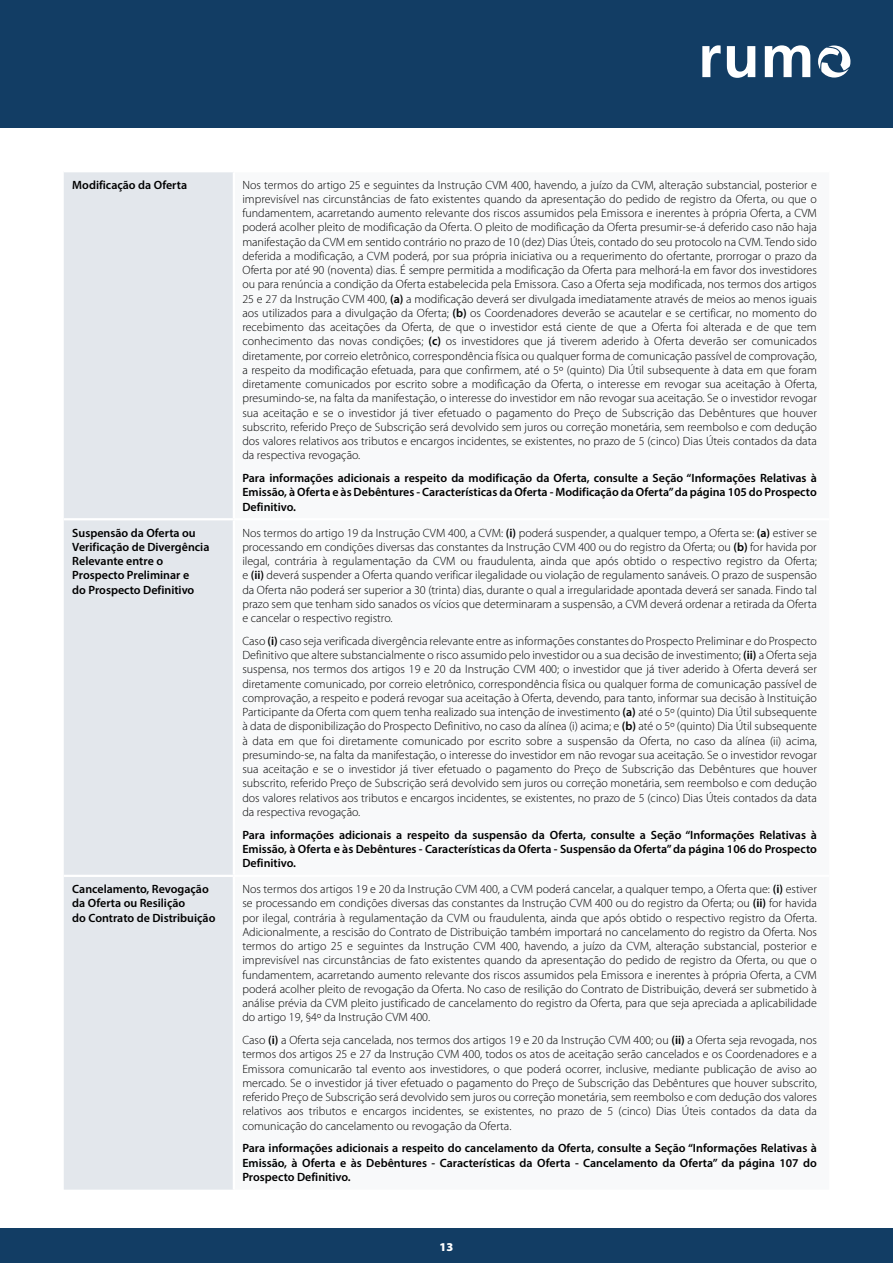
<style>
.page{position:relative;width:893px;height:1263px;background:#fff}
.page>*{position:absolute;margin:0;border:0;box-sizing:border-box;transform-origin:0 0}
.t1{font:300 12px/14.2px "Myriad Pro";color:#000;text-align:justify}
.t2{font:600 12px/14.2px "Myriad Pro";color:#000;text-align:justify}
.t3{font:900 12px "Myriad Pro";color:#fff}
.s1{font-weight:600}
</style>
<div class="page">
<div style="left:0;top:0;width:893px;height:128px;background:#123d64"></div>
<div style="left:0;top:1229px;width:893px;height:34px;background:#123d64"></div>
<svg style="left:702px;top:45px;width:19px;height:32px"></svg>
<svg style="left:727px;top:46px;width:28px;height:32px"></svg>
<svg style="left:765px;top:45px;width:45px;height:32px"></svg>
<svg style="left:818px;top:46px;width:32px;height:32px"></svg>
<div style="left:64px;top:172px;width:169px;height:1017px;background:#e3e7ec"></div>
<hr style="left:64px;top:518px;width:170px;height:2px;background:#fff">
<hr style="left:64px;top:875px;width:170px;height:2px;background:#fff">
<p class="t2" style="left:72px;top:177px;width:116px">Modificação da Oferta</p>
<p class="t1" style="left:242px;top:178px;width:576px">Nos termos do artigo 25 e seguintes da Instrução CVM 400, havendo, a juízo da CVM, alteração substancial, posterior e imprevisível nas circunstâncias de fato existentes quando da apresentação do pedido de registro da Oferta, ou que o fundamentem, acarretando aumento relevante dos riscos assumidos pela Emissora e inerentes à própria Oferta, a CVM poderá acolher pleito de modificação da Oferta. O pleito de modificação da Oferta presumir-se-á deferido caso não haja manifestação da CVM em sentido contrário no prazo de 10 (dez) Dias Úteis, contado do seu protocolo na CVM. Tendo sido deferida a modificação, a CVM poderá, por sua própria iniciativa ou a requerimento do ofertante, prorrogar o prazo da Oferta por até 90 (noventa) dias. É sempre permitida a modificação da Oferta para melhorá-la em favor dos investidores ou para renúncia a condição da Oferta estabelecida pela Emissora. Caso a Oferta seja modificada, nos termos dos artigos 25 e 27 da Instrução CVM 400, <span class="s1">(a)</span> a modificação deverá ser divulgada imediatamente através de meios ao menos iguais aos utilizados para a divulgação da Oferta; <span class="s1">(b)</span> os Coordenadores deverão se acautelar e se certificar, no momento do recebimento das aceitações da Oferta, de que o investidor está ciente de que a Oferta foi alterada e de que tem conhecimento das novas condições; <span class="s1">(c)</span> os investidores que já tiverem aderido à Oferta deverão ser comunicados diretamente, por correio eletrônico, correspondência física ou qualquer forma de comunicação passível de comprovação, a respeito da modificação efetuada, para que confirmem, até o 5º (quinto) Dia Útil subsequente à data em que foram diretamente comunicados por escrito sobre a modificação da Oferta, o interesse em revogar sua aceitação à Oferta, presumindo-se, na falta da manifestação, o interesse do investidor em não revogar sua aceitação. Se o investidor revogar sua aceitação e se o investidor já tiver efetuado o pagamento do Preço de Subscrição das Debêntures que houver subscrito, referido Preço de Subscrição será devolvido sem juros ou correção monetária, sem reembolso e com dedução dos valores relativos aos tributos e encargos incidentes, se existentes, no prazo de 5 (cinco) Dias Úteis contados da data da respectiva revogação.</p>
<p class="t2" style="left:242px;top:471px;width:576px">Para informações adicionais a respeito da modificação da Oferta, consulte a Seção “Informações Relativas à Emissão, à Oferta e às Debêntures - Características da Oferta - Modificação da Oferta” da página 105 do Prospecto Definitivo.</p>
<p class="t2" style="left:72px;top:525px;width:139px;text-align:left">Suspensão da Oferta ou<br>Verificação de Divergência<br>Relevante entre o<br>Prospecto Preliminar e<br>do Prospecto Definitivo</p>
<p class="t1" style="left:242px;top:526px;width:576px">Nos termos do artigo 19 da Instrução CVM 400, a CVM: <span class="s1">(i)</span> poderá suspender, a qualquer tempo, a Oferta se: <span class="s1">(a)</span> estiver se processando em condições diversas das constantes da Instrução CVM 400 ou do registro da Oferta; ou <span class="s1">(b)</span> for havida por ilegal, contrária à regulamentação da CVM ou fraudulenta, ainda que após obtido o respectivo registro da Oferta; e <span class="s1">(ii)</span> deverá suspender a Oferta quando verificar ilegalidade ou violação de regulamento sanáveis. O prazo de suspensão da Oferta não poderá ser superior a 30 (trinta) dias, durante o qual a irregularidade apontada deverá ser sanada. Findo tal prazo sem que tenham sido sanados os vícios que determinaram a suspensão, a CVM deverá ordenar a retirada da Oferta e cancelar o respectivo registro.</p>
<p class="t1" style="left:242px;top:634px;width:576px">Caso <span class="s1">(i)</span> caso seja verificada divergência relevante entre as informações constantes do Prospecto Preliminar e do Prospecto Definitivo que altere substancialmente o risco assumido pelo investidor ou a sua decisão de investimento; <span class="s1">(ii)</span> a Oferta seja suspensa, nos termos dos artigos 19 e 20 da Instrução CVM 400; o investidor que já tiver aderido à Oferta deverá ser diretamente comunicado, por correio eletrônico, correspondência física ou qualquer forma de comunicação passível de comprovação, a respeito e poderá revogar sua aceitação à Oferta, devendo, para tanto, informar sua decisão à Instituição Participante da Oferta com quem tenha realizado sua intenção de investimento <span class="s1">(a)</span> até o 5º (quinto) Dia Útil subsequente à data de disponibilização do Prospecto Definitivo, no caso da alínea (i) acima; e <span class="s1">(b)</span> até o 5º (quinto) Dia Útil subsequente à data em que foi diretamente comunicado por escrito sobre a suspensão da Oferta, no caso da alínea (ii) acima, presumindo-se, na falta da manifestação, o interesse do investidor em não revogar sua aceitação. Se o investidor revogar sua aceitação e se o investidor já tiver efetuado o pagamento do Preço de Subscrição das Debêntures que houver subscrito, referido Preço de Subscrição será devolvido sem juros ou correção monetária, sem reembolso e com dedução dos valores relativos aos tributos e encargos incidentes, se existentes, no prazo de 5 (cinco) Dias Úteis contados da data da respectiva revogação.</p>
<p class="t2" style="left:242px;top:827px;width:576px">Para informações adicionais a respeito da suspensão da Oferta, consulte a Seção “Informações Relativas à Emissão, à Oferta e às Debêntures - Características da Oferta - Suspensão da Oferta” da página 106 do Prospecto Definitivo.</p>
<p class="t2" style="left:72px;top:882px;width:145px;text-align:left">Cancelamento, Revogação da Oferta ou Resilição<br>do Contrato de Distribuição</p>
<p class="t1" style="left:242px;top:882px;width:576px">Nos termos dos artigos 19 e 20 da Instrução CVM 400, a CVM poderá cancelar, a qualquer tempo, a Oferta que: <span class="s1">(i)</span> estiver se processando em condições diversas das constantes da Instrução CVM 400 ou do registro da Oferta; ou <span class="s1">(ii)</span> for havida por ilegal, contrária à regulamentação da CVM ou fraudulenta, ainda que após obtido o respectivo registro da Oferta.<br>Adicionalmente, a rescisão do Contrato de Distribuição também importará no cancelamento do registro da Oferta. Nos termos do artigo 25 e seguintes da Instrução CVM 400, havendo, a juízo da CVM, alteração substancial, posterior e imprevisível nas circunstâncias de fato existentes quando da apresentação do pedido de registro da Oferta, ou que o fundamentem, acarretando aumento relevante dos riscos assumidos pela Emissora e inerentes à própria Oferta, a CVM poderá acolher pleito de revogação da Oferta. No caso de resilição do Contrato de Distribuição, deverá ser submetido à análise prévia da CVM pleito justificado de cancelamento do registro da Oferta, para que seja apreciada a aplicabilidade do artigo 19, §4º da Instrução CVM 400.</p>
<p class="t1" style="left:242px;top:1033px;width:576px">Caso <span class="s1">(i)</span> a Oferta seja cancelada, nos termos dos artigos 19 e 20 da Instrução CVM 400; ou <span class="s1">(ii)</span> a Oferta seja revogada, nos termos dos artigos 25 e 27 da Instrução CVM 400, todos os atos de aceitação serão cancelados e os Coordenadores e a Emissora comunicarão tal evento aos investidores, o que poderá ocorrer, inclusive, mediante publicação de aviso ao mercado. Se o investidor já tiver efetuado o pagamento do Preço de Subscrição das Debêntures que houver subscrito, referido Preço de Subscrição será devolvido sem juros ou correção monetária, sem reembolso e com dedução dos valores relativos aos tributos e encargos incidentes, se existentes, no prazo de 5 (cinco) Dias Úteis contados da data da comunicação do cancelamento ou revogação da Oferta.</p>
<p class="t2" style="left:242px;top:1141px;width:576px">Para informações adicionais a respeito do cancelamento da Oferta, consulte a Seção “Informações Relativas à Emissão, à Oferta e às Debêntures - Características da Oferta - Cancelamento da Oferta” da página 107 do Prospecto Definitivo.</p>
<p class="t3" style="left:440px;top:1240px;width:15px">13</p>
</div>
